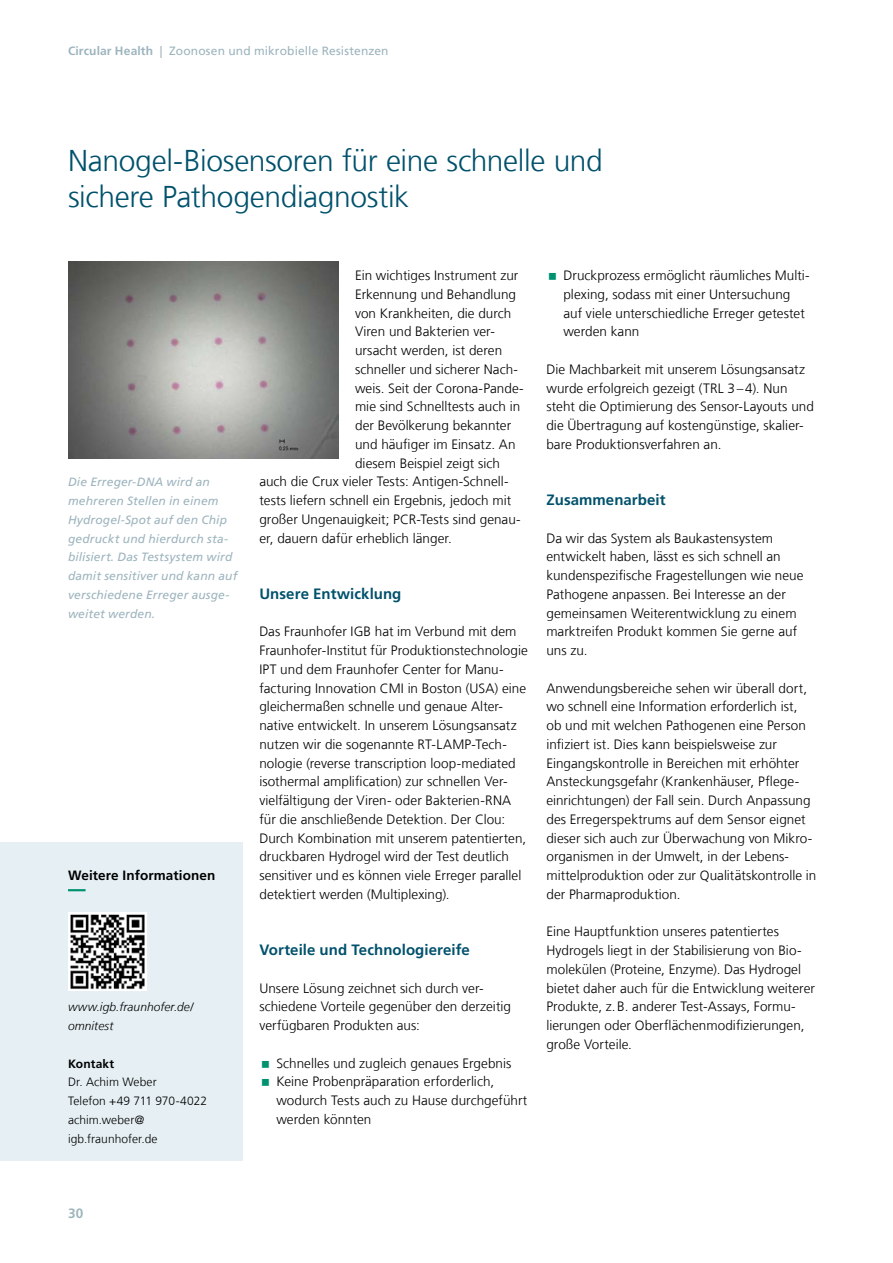
<style>
.page{position:relative;width:893px;height:1263px;background:#fff}
.page>*{position:absolute;margin:0;border:0;box-sizing:border-box;transform-origin:0 0}
.t1{font:300 30px/36px "Frutiger LT Com";letter-spacing:-.01em;color:#00516c}
.t2{font:700 15px "Frutiger LT Com";letter-spacing:.005em;color:#00516c}
.t3{font:300 13.5px/18.8px "Frutiger LT Com";letter-spacing:.005em;color:#000}
.t4{font:700 13.5px "Frutiger LT Com";letter-spacing:.01em;color:#000}
.t5{font:700 13.5px "Frutiger LT Com";color:#9db4be}
.t6{font:italic 12px/18.8px "Frutiger LT Com";letter-spacing:.015em;color:#9db4be}
.t7{font:300 12px/18.8px "Frutiger LT Com";letter-spacing:.005em;color:#000}
.t8{font:12px "Frutiger LT Com";letter-spacing:.01em;color:#9db4be}
.t9{font:italic 300 12px/18.8px "Frutiger LT Com";letter-spacing:.01em;color:#000}
.t10{font:700 12px "Frutiger LT Com";letter-spacing:.01em;color:#000}
.s1{font-weight:700}
</style>
<div class="page">
<div style="left:0;top:842px;width:242px;height:319px;background:#e6f0f4"></div>
<svg style="left:68px;top:889px;width:18px;height:2px"></svg>
<img style="left:68px;top:912px;width:79px;height:79px">
<img style="left:68px;top:261px;width:270px;height:197px">
<p class="t8" style="left:68px;top:44px;width:322px"><span class="s1">Circular Health</span> | Zoonosen und mikrobielle Resistenzen</p>
<h1 class="t1" style="left:68px;top:143px;width:536px">Nanogel-Biosensoren für eine schnelle und sichere Pathogendiagnostik</h1>
<p class="t6" style="left:68px;top:473px;width:171px">Die Erreger-DNA wird an mehreren Stellen in einem<br>Hydrogel-Spot auf den Chip gedruckt und hierdurch sta&shy;bilisiert. Das Testsystem wird damit sensitiver und kann auf verschiedene Erreger ausge&shy;weitet werden.</p>
<p class="t4" style="left:68px;top:867px;width:149px">Weitere Informationen</p>
<p class="t9" style="left:68px;top:998px;width:127px">www.igb.fraunhofer.de/ omnitest</p>
<p class="t10" style="left:68px;top:1056px;width:48px">Kontakt</p>
<p class="t7" style="left:68px;top:1073px;width:141px">Dr. Achim Weber<br>Telefon +49 711 970-4022 achim.weber@ igb.fraunhofer.de</p>
<p class="t3" style="left:355px;top:266px;width:165px">Ein wichtiges Instrument zur</p>
<p class="t3" style="left:355px;top:285px;width:162px">Erkennung und Behandlung</p>
<p class="t3" style="left:355px;top:304px;width:158px">von Krankheiten, die durch</p>
<p class="t3" style="left:355px;top:322px;width:141px">Viren und Bakterien ver-</p>
<p class="t3" style="left:355px;top:341px;width:149px">ursacht werden, ist deren</p>
<p class="t3" style="left:355px;top:360px;width:164px">schneller und sicherer Nach-</p>
<p class="t3" style="left:355px;top:379px;width:170px">weis. Seit der Corona-Pande-</p>
<p class="t3" style="left:355px;top:397px;width:167px">mie sind Schnelltests auch in</p>
<p class="t3" style="left:355px;top:416px;width:158px">der Bevölkerung bekannter</p>
<p class="t3" style="left:355px;top:435px;width:162px">und häufiger im Einsatz. An</p>
<p class="t3" style="left:355px;top:454px;width:146px">diesem Beispiel zeigt sich</p>
<p class="t3" style="left:259px;top:472px;width:251px">auch die Crux vieler Tests: Antigen-Schnell-</p>
<p class="t3" style="left:259px;top:491px;width:253px">tests liefern schnell ein Ergebnis, jedoch mit</p>
<p class="t3" style="left:259px;top:510px;width:263px">großer Ungenauigkeit; PCR-Tests sind genau-</p>
<p class="t3" style="left:259px;top:529px;width:194px">er, dauern dafür erheblich länger.</p>
<p class="t2" style="left:259px;top:585px;width:144px">Unsere Entwicklung</p>
<p class="t3" style="left:259px;top:622px;width:270px">Das Fraunhofer IGB hat im Verbund mit dem Fraunhofer-Institut für Produktionstechnologie IPT und dem Fraunhofer Center for Manu&shy;facturing Innovation CMI in Boston (USA) eine gleichermaßen schnelle und genaue Alter&shy;native entwickelt. In unserem Lösungsansatz nutzen wir die sogenannte RT-LAMP-Tech&shy;nologie (reverse transcription loop-mediated isothermal amplification) zur schnellen Ver&shy;vielfältigung der Viren- oder Bakterien-RNA für die anschließende Detektion. Der Clou:<br>Durch Kombination mit unserem patentierten, druckbaren Hydrogel wird der Test deutlich sensitiver und es können viele Erreger parallel detektiert werden (Multiplexing).</p>
<p class="t2" style="left:259px;top:941px;width:212px">Vorteile und Technologiereife</p>
<p class="t3" style="left:259px;top:979px;width:253px">Unsere Lösung zeichnet sich durch ver&shy;schiedene Vorteile gegenüber den derzeitig verfügbaren Produkten aus:</p>
<p class="t3" style="left:276px;top:1054px;width:253px">Schnelles und zugleich genaues Ergebnis Keine Probenpräparation erforderlich, wodurch Tests auch zu Hause durchgeführt werden könnten</p>
<p class="t3" style="left:563px;top:266px;width:248px">Druckprozess ermöglicht räumliches Multi&shy;plexing, sodass mit einer Untersuchung auf viele unterschiedliche Erreger getestet werden kann</p>
<p class="t3" style="left:546px;top:360px;width:269px">Die Machbarkeit mit unserem Lösungsansatz wurde erfolgreich gezeigt (TRL 3–4). Nun steht die Optimierung des Sensor-Layouts und die Übertragung auf kostengünstige, skalier&shy;bare Produktionsverfahren an.</p>
<p class="t2" style="left:546px;top:491px;width:121px">Zusammenarbeit</p>
<p class="t3" style="left:546px;top:529px;width:259px">Da wir das System als Baukastensystem entwickelt haben, lässt es sich schnell an kundenspezifische Fragestellungen wie neue Pathogene anpassen. Bei Interesse an der gemeinsamen Weiterentwicklung zu einem marktreifen Produkt kommen Sie gerne auf uns zu.</p>
<p class="t3" style="left:546px;top:679px;width:272px">Anwendungsbereiche sehen wir überall dort, wo schnell eine Information erforderlich ist,<br>ob und mit welchen Pathogenen eine Person infiziert ist. Dies kann beispielsweise zur Eingangskontrolle in Bereichen mit erhöhter Ansteckungsgefahr (Krankenhäuser, Pflege&shy;einrichtungen) der Fall sein. Durch Anpassung des Erregerspektrums auf dem Sensor eignet dieser sich auch zur Überwachung von Mikro&shy;organismen in der Umwelt, in der Lebens&shy;mittelproduktion oder zur Qualitätskontrolle in der Pharmaproduktion.</p>
<p class="t3" style="left:546px;top:922px;width:270px">Eine Hauptfunktion unseres patentiertes Hydrogels liegt in der Stabilisierung von Bio&shy;molekülen (Proteine, Enzyme). Das Hydrogel bietet daher auch für die Entwicklung weiterer Produkte, z.B. anderer Test-Assays, Formu&shy;lierungen oder Oberflächenmodifizierungen, große Vorteile.</p>
<p class="t5" style="left:68px;top:1205px;width:17px">30</p>
</div>
